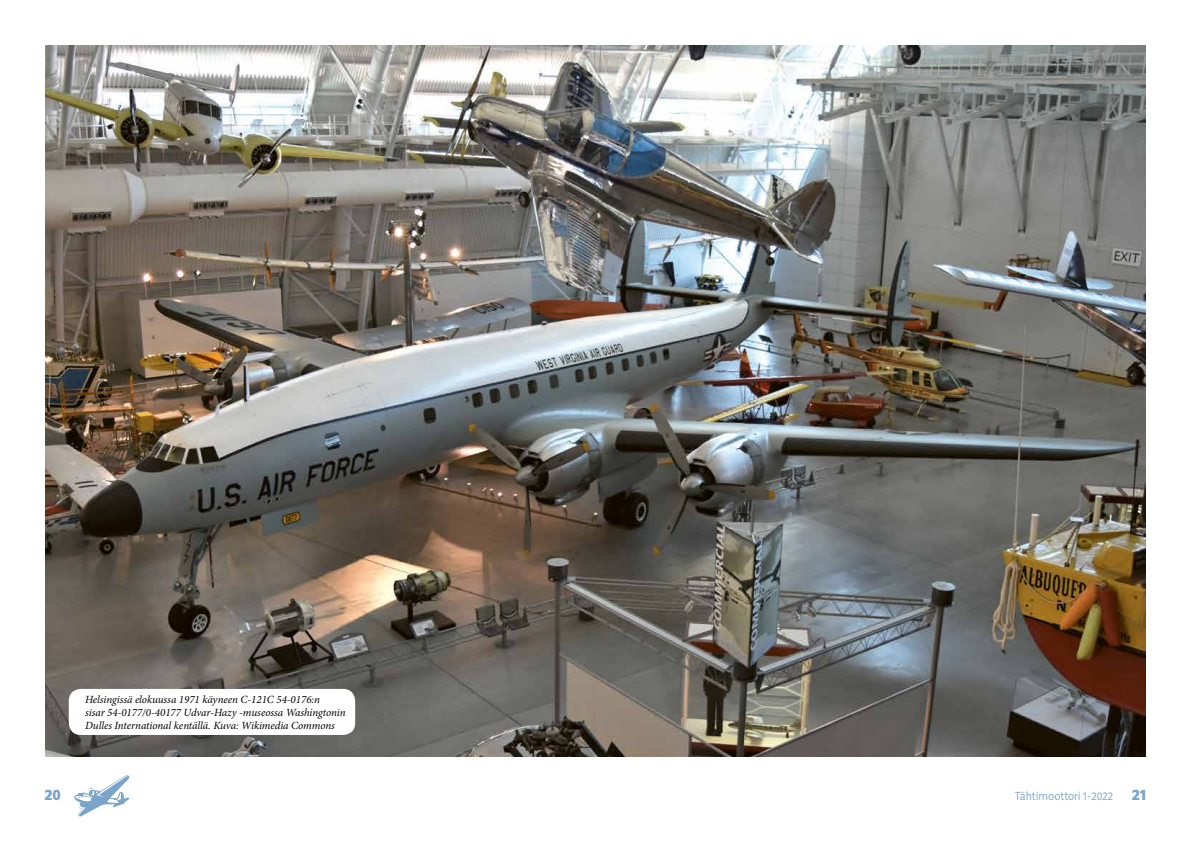
<style>
.page{position:relative;width:1191px;height:842px;background:#fff}
.page>*{position:absolute;margin:0;border:0;box-sizing:border-box;transform-origin:0 0}
.t1{font:900 16px "Riga";color:#7aa4c9}
.t2{font:300 12px "Riga";color:#7aa4c9}
.t3{font:italic 11px/13.2px "Minion Pro";letter-spacing:-.005em;color:#000}
.s1{font-weight:900;font-size:16px}
</style>
<div class="page">
<svg style="left:74px;top:775px;width:55px;height:41px"></svg>
<img style="left:45px;top:45px;width:1100px;height:712px">
<div style="left:69px;top:689px;width:286px;height:46px;background:#fff;border-radius:12px"></div>
<p class="t3" style="left:85px;top:692px;width:262px">Helsingissä elokuussa 1971 käyneen C-121C 54-0176:n<br>sisar 54-0177/0-40177 Udvar-Hazy -museossa Washingtonin<br>Dulles International kentällä. Kuva: Wikimedia Commons</p>
<h1 class="t1" style="left:45px;top:785px;width:17px">20</h1>
<p class="t2" style="left:1015px;top:790px;width:132px">Tähtimoottori 1-2022 <span class="s1">21</span></p>
</div>
